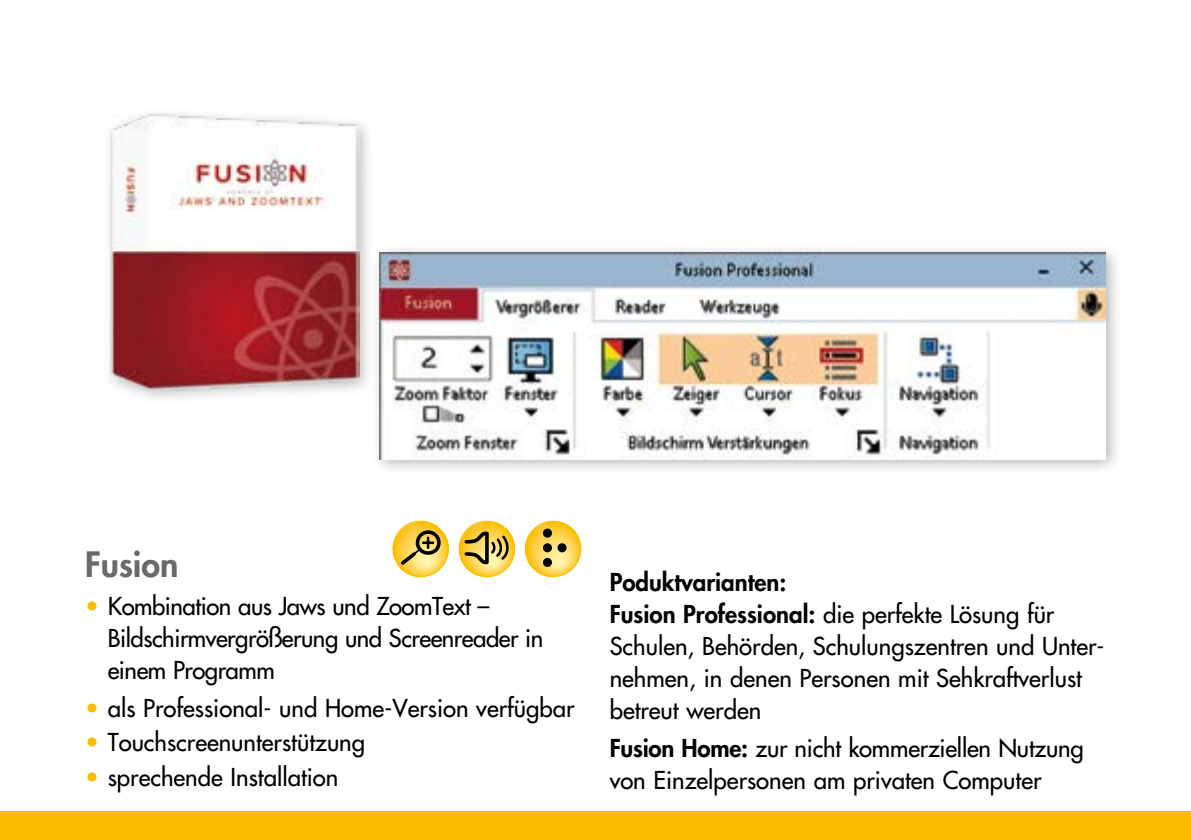
<style>
.page{position:relative;width:1191px;height:840px;background:#fff}
.page>*{position:absolute;margin:0;border:0;box-sizing:border-box;transform-origin:0 0}
.Subhead{font:800 34px "Futura Std";color:#67696b}
.Aufzählung{font:500 24px/32px "Futura Std";color:#000}
.Aufzählung-2{font:500 24px/32px "Futura Std";letter-spacing:-.02em;color:#000}
.s1{color:#fabb00}
.s2{font-weight:800}
</style>
<div class="page">
<div style="left:371px;top:244px;width:750px;height:230px;background:#000;opacity:.29"></div>
<img style="left:380px;top:253px;width:726px;height:206px">
<svg style="left:458px;top:520px;width:57px;height:57px"></svg>
<svg style="left:392px;top:520px;width:57px;height:57px"></svg>
<svg style="left:524px;top:520px;width:57px;height:57px"></svg>
<img style="left:563px;top:521px;width:1px;height:22px">
<img style="left:529px;top:521px;width:34px;height:27px">
<div style="left:543px;top:528px;width:9px;height:9px;background:#000;border-radius:50%"></div>
<div style="left:543px;top:543px;width:9px;height:9px;background:#000;border-radius:50%"></div>
<div style="left:557px;top:543px;width:9px;height:9px;background:#000;border-radius:50%"></div>
<div style="left:543px;top:557px;width:9px;height:9px;background:#000;border-radius:50%"></div>
<div style="left:103px;top:107px;width:272px;height:298px;background:#000;opacity:.29"></div>
<img style="left:108px;top:114px;width:252px;height:277px">
<div style="left:0;top:811px;width:1191px;height:28px;background:#fabb00"></div>
<p class="Subhead" style="left:85px;top:542px;width:95px">Fusion</p>
<p class="Aufzählung-2" style="left:108px;top:590px;width:437px;text-indent:-23px"><span class="s1">•</span> Kombination aus Jaws und ZoomText –<br>Bildschirmvergrößerung und Screenreader in einem Programm</p>
<p class="Aufzählung" style="left:85px;top:691px;width:491px"><span class="s1">•</span> als Professional- und Home-Version verfügbar</p>
<p class="Aufzählung" style="left:85px;top:726px;width:282px"><span class="s1">•</span> Touchscreenunterstützung</p>
<p class="Aufzählung" style="left:85px;top:760px;width:255px"><span class="s1">•</span> sprechende Installation</p>
<p class="Aufzählung" style="left:609px;top:566px;width:496px"><span class="s2">Poduktvarianten:<br>Fusion Professional:</span> die perfekte Lösung für Schulen, Behörden, Schulungszentren und Unter&shy;nehmen, in denen Personen mit Sehkraftverlust betreut werden</p>
<p class="Aufzählung" style="left:609px;top:731px;width:476px"><span class="s2">Fusion Home:</span> zur nicht kommerziellen Nutzung von Einzelpersonen am privaten Computer</p>
</div>
